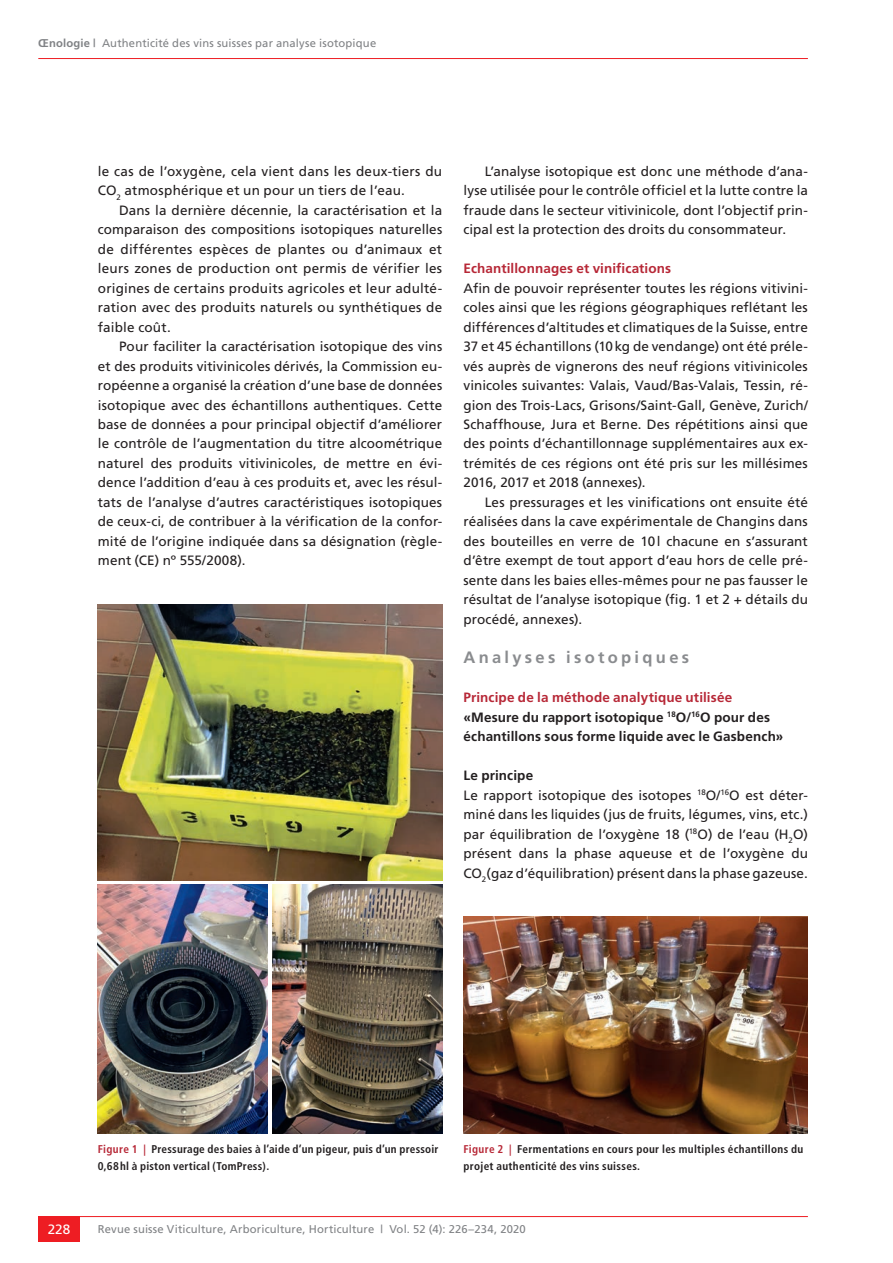
<style>
.page{position:relative;width:893px;height:1263px;background:#fff}
.page>*{position:absolute;margin:0;border:0;box-sizing:border-box;transform-origin:0 0}
.t1{font:700 16.5px "Frutiger";letter-spacing:.2em;color:#8a8c8f}
.t2{font:13.5px/19.5px "Frutiger";letter-spacing:.01em;color:#231f20;text-align:justify}
.t3{font:700 13.5px/19.5px "Frutiger";letter-spacing:.01em;color:#231f20}
.t4{font:700 13.5px "Frutiger";letter-spacing:.01em;color:#b72837}
.t5{font:13.5px "Frutiger";color:#fff}
.t6{font:700 condensed 11.25px/16.5px "Frutiger";letter-spacing:.025em;color:#231f20}
.t7{font:11.25px "Frutiger";letter-spacing:.015em;color:#808285}
.s1{font-weight:700}
.s2{color:#b72837}
</style>
<div class="page">
<hr style="left:38px;top:58px;width:770px;height:1px;background:#ee1d23">
<hr style="left:38px;top:1216px;width:770px;height:1px;background:#ee1d23">
<div style="left:38px;top:1216px;width:42px;height:26px;background:#ee1d23"></div>
<img style="left:98px;top:605px;width:344px;height:275px">
<img style="left:98px;top:884px;width:170px;height:250px">
<img style="left:272px;top:884px;width:170px;height:250px">
<img style="left:463px;top:917px;width:345px;height:217px">
<p class="t7" style="left:38px;top:37px;width:339px"><span class="s1">Œnologie |</span> Authenticité des vins suisses par analyse isotopique</p>
<p class="t2" style="left:98px;top:161px;width:346px">le cas de l’oxygène, cela vient dans les deux-tiers du<br>CO<sub>2</sub> atmosphérique et un pour un tiers de l’eau.</p>
<p class="t2" style="left:98px;top:200px;width:346px;text-indent:21px">Dans la dernière décennie, la caractérisation et la comparaison des compositions isotopiques naturelles de différentes espèces de plantes ou d’animaux et leurs zones de production ont permis de vérifier les origines de certains produits agricoles et leur adulté&shy;ration avec des produits naturels ou synthétiques de faible coût.</p>
<p class="t2" style="left:98px;top:336px;width:346px;text-indent:21px">Pour faciliter la caractérisation isotopique des vins et des produits vitivinicoles dérivés, la Commission eu&shy;ropéenne a organisé la création d’une base de données isotopique avec des échantillons authentiques. Cette base de données a pour principal objectif d’améliorer le contrôle de l’augmentation du titre alcoométrique naturel des produits vitivinicoles, de mettre en évi&shy;dence l’addition d’eau à ces produits et, avec les résul&shy;tats de l’analyse d’autres caractéristiques isotopiques de ceux-ci, de contribuer à la vérification de la confor&shy;mité de l’origine indiquée dans sa désignation (règle&shy;ment (CE) nº 555/2008).</p>
<p class="t2" style="left:463px;top:161px;width:346px;text-indent:21px">L’analyse isotopique est donc une méthode d’ana&shy;lyse utilisée pour le contrôle officiel et la lutte contre la fraude dans le secteur vitivinicole, dont l’objectif prin&shy;cipal est la protection des droits du consommateur.</p>
<p class="t4" style="left:463px;top:260px;width:209px">Echantillonnages et vinifications</p>
<p class="t2" style="left:463px;top:278px;width:346px">Afin de pouvoir représenter toutes les régions vitivini&shy;coles ainsi que les régions géographiques reflétant les différences d’altitudes et climatiques de la Suisse, entre 37 et 45 échantillons (10kg de vendange) ont été préle&shy;vés auprès de vignerons des neuf régions vitivinicoles vinicoles suivantes: Valais, Vaud/Bas-Valais, Tessin, ré&shy;gion des Trois-Lacs, Grisons/Saint-Gall, Genève, Zurich/ Schaffhouse, Jura et Berne. Des répétitions ainsi que des points d’échantillonnage supplémentaires aux ex&shy;trémités de ces régions ont été pris sur les millésimes 2016, 2017 et 2018 (annexes).</p>
<p class="t2" style="left:463px;top:492px;width:346px;text-indent:21px">Les pressurages et les vinifications ont ensuite été réalisées dans la cave expérimentale de Changins dans des bouteilles en verre de 10l chacune en s’assurant d’être exempt de tout apport d’eau hors de celle pré&shy;sente dans les baies elles-mêmes pour ne pas fausser le résultat de l’analyse isotopique (fig. 1 et 2 + détails du procédé, annexes).</p>
<p class="t1" style="left:463px;top:648px;width:227px">Analyses isotopiques</p>
<p class="t3" style="left:463px;top:687px;width:321px"><span class="s2">Principe de la méthode analytique utilisée </span>«Mesure du rapport isotopique <sup>18</sup>O/<sup>16</sup>O pour des échantillons sous forme liquide avec le Gasbench»</p>
<p class="t2" style="left:463px;top:765px;width:346px;text-align:left"><span class="s1">Le principe<br></span>Le rapport isotopique des isotopes <sup>18</sup>O/<sup>16</sup>O est déter&shy;miné dans les liquides (jus de fruits, légumes, vins, etc.) par équilibration de l’oxygène 18 (<sup>18</sup>O) de l’eau (H<sub>2</sub>O) présent dans la phase aqueuse et de l’oxygène du CO<sub>2</sub>(gaz d’équilibration) présent dans la phase gazeuse.</p>
<p class="t6" style="left:98px;top:1141px;width:342px"><span class="s2">Figure 1 |</span> Pressurage des baies à l’aide d’un pigeur, puis d’un pressoir<br>0,68hl à piston vertical (TomPress).</p>
<p class="t6" style="left:464px;top:1141px;width:341px"><span class="s2">Figure 2 |</span> Fermentations en cours pour les multiples échantillons du projet authenticité des vins suisses.</p>
<p class="t5" style="left:48px;top:1221px;width:24px">228</p>
<p class="t7" style="left:98px;top:1223px;width:429px">Revue suisse Viticulture, Arboriculture, Horticulture | Vol. 52 (4): 226–234, 2020</p>
</div>
